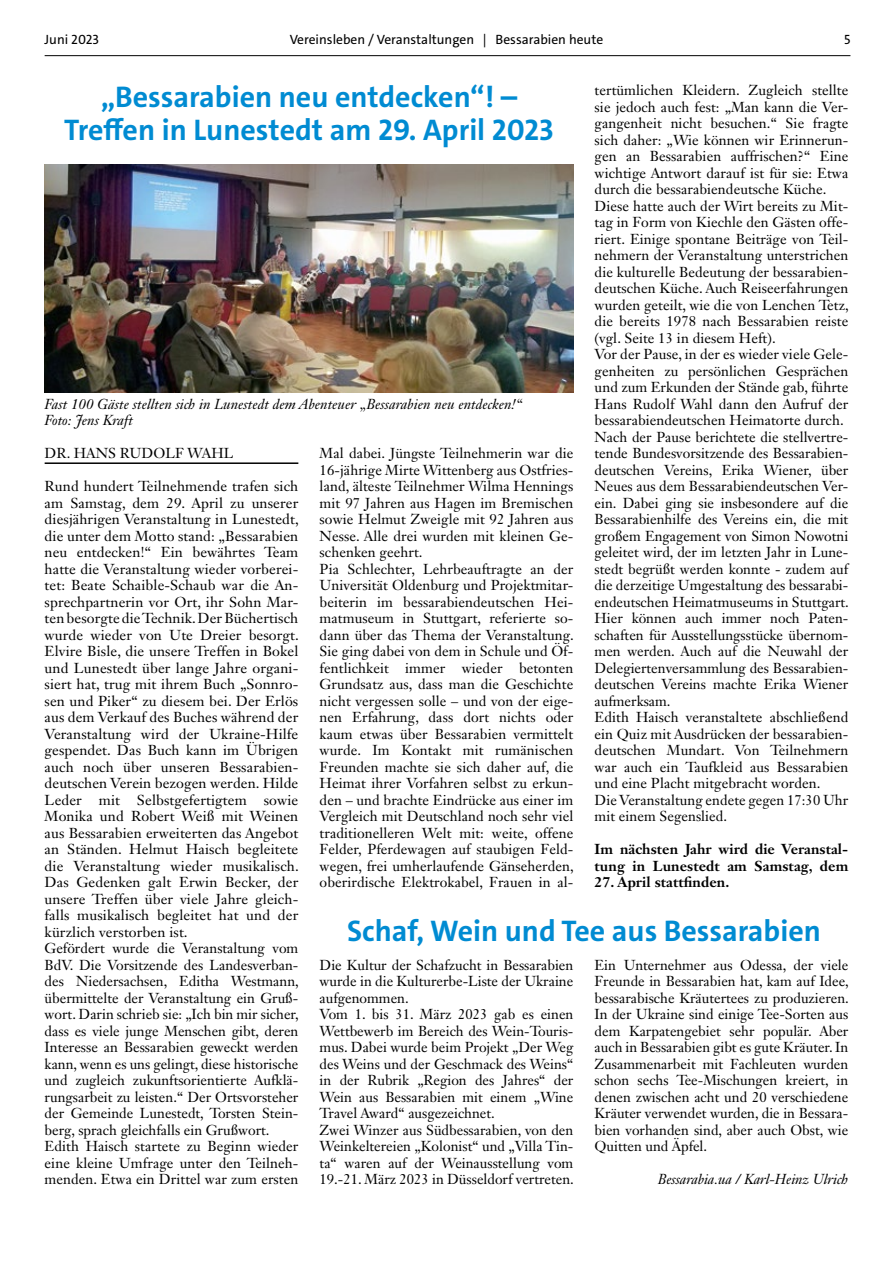
<style>
.page{position:relative;width:893px;height:1263px;background:#fff}
.page>*{position:absolute;margin:0;border:0;box-sizing:border-box;transform-origin:0 0}
.t1{font:700 30px/33px "The Sans";color:#008bd2;text-align:center}
.t2{font:14.25px/16.5px "Janson Text LT Std";letter-spacing:.005em;color:#000}
.t3{font:italic 14.25px/16.5px "Janson Text LT Std";letter-spacing:.005em;color:#000}
.t4{font:700 14.25px/16.5px "Janson Text LT Std";letter-spacing:.005em;color:#000}
.t5{font:13.5px "The Sans";color:#000}
</style>
<div class="page">
<hr style="left:45px;top:55px;width:805px;height:1px;background:#000">
<hr style="left:45px;top:462px;width:253px;height:2px;background:#000">
<img style="left:45px;top:165px;width:528px;height:227px">
<p class="t5" style="left:45px;top:31px;width:56px">Juni 2023</p>
<p class="t5" style="left:290px;top:31px;width:315px">Vereinsleben / Veranstaltungen | Bessarabien heute</p>
<p class="t5" style="left:844px;top:31px;width:8px">5</p>
<p class="t2" style="left:595px;top:82px;width:256px">tertümlichen Kleidern. Zugleich stellte sie jedoch auch fest: „Man kann die Ver&shy;gangenheit nicht besuchen.“ Sie fragte sich daher: „Wie können wir Erinnerun&shy;gen an Bessarabien auffrischen?“ Eine wichtige Antwort darauf ist für sie: Etwa durch die bessarabiendeutsche Küche.<br>Diese hatte auch der Wirt bereits zu Mit&shy;tag in Form von Kiechle den Gästen offe&shy;riert. Einige spontane Beiträge von Teil&shy;nehmern der Veranstaltung unterstrichen die kulturelle Bedeutung der bessarabien&shy;deutschen Küche. Auch Reiseerfahrungen wurden geteilt, wie die von Lenchen Tetz, die bereits 1978 nach Bessarabien reiste (vgl. Seite 13 in diesem Heft).<br>Vor der Pause, in der es wieder viele Gele&shy;genheiten zu persönlichen Gesprächen und zum Erkunden der Stände gab, führte Hans Rudolf Wahl dann den Aufruf der bessarabiendeutschen Heimatorte durch.<br>Nach der Pause berichtete die stellvertre&shy;tende Bundesvorsitzende des Bessarabien&shy;deutschen Vereins, Erika Wiener, über Neues aus dem Bessarabiendeutschen Ver&shy;ein. Dabei ging sie insbesondere auf die Bessarabienhilfe des Vereins ein, die mit großem Engagement von Simon Nowotni geleitet wird, der im letzten Jahr in Lune&shy;stedt begrüßt werden konnte - zudem auf die derzeitige Umgestaltung des bessarabi&shy;endeutschen Heimatmuseums in Stuttgart.<br>Hier können auch immer noch Paten&shy;schaften für Ausstellungsstücke übernom&shy;men werden. Auch auf die Neuwahl der Delegiertenversammlung des Bessarabien&shy;deutschen Vereins machte Erika Wiener aufmerksam.<br>Edith Haisch veranstaltete abschließend ein Quiz mit Ausdrücken der bessarabien&shy;deutschen Mundart. Von Teilnehmern war auch ein Taufkleid aus Bessarabien und eine Placht mitgebracht worden.<br>Die Veranstaltung endete gegen 17:30 Uhr mit einem Segenslied.</p>
<p class="t4" style="left:595px;top:841px;width:255px">Im nächsten Jahr wird die Veranstal&shy;tung in Lunestedt am Samstag, dem</p>
<p class="t4" style="left:595px;top:874px;width:136px">27. April stattfinden.</p>
<h1 class="t1" style="left:64px;top:81px;width:491px">„Bessarabien neu entdecken“! –<br>Treffen in Lunestedt am 29. April 2023</h1>
<p class="t3" style="left:45px;top:396px;width:479px">Fast 100 Gäste stellten sich in Lunestedt dem Abenteuer „Bessarabien neu entdecken!“<br>Foto: Jens Kraft</p>
<p class="t2" style="left:320px;top:445px;width:256px">Mal dabei. Jüngste Teilnehmerin war die 16-jährige Mirte Wittenberg aus Ostfries&shy;land, älteste Teilnehmer Wilma Hennings mit 97 Jahren aus Hagen im Bremischen sowie Helmut Zweigle mit 92 Jahren aus Nesse. Alle drei wurden mit kleinen Ge&shy;schenken geehrt.<br>Pia Schlechter, Lehrbeauftragte an der Universität Oldenburg und Projektmitar&shy;beiterin im bessarabiendeutschen Hei&shy;matmuseum in Stuttgart, referierte so&shy;dann über das Thema der Veranstaltung.<br>Sie ging dabei von dem in Schule und Öf&shy;fentlichkeit immer wieder betonten Grundsatz aus, dass man die Geschichte nicht vergessen solle – und von der eige&shy;nen Erfahrung, dass dort nichts oder kaum etwas über Bessarabien vermittelt wurde. Im Kontakt mit rumänischen Freunden machte sie sich daher auf, die Heimat ihrer Vorfahren selbst zu erkun&shy;den – und brachte Eindrücke aus einer im Vergleich mit Deutschland noch sehr viel traditionelleren Welt mit: weite, offene Felder, Pferdewagen auf staubigen Feld&shy;wegen, frei umherlaufende Gänseherden, oberirdische Elektrokabel, Frauen in al-</p>
<p class="t2" style="left:45px;top:445px;width:190px">DR. HANS RUDOLF WAHL</p>
<p class="t2" style="left:45px;top:478px;width:256px">Rund hundert Teilnehmende trafen sich am Samstag, dem 29. April zu unserer diesjährigen Veranstaltung in Lunestedt, die unter dem Motto stand: „Bessarabien neu entdecken!“ Ein bewährtes Team hatte die Veranstaltung wieder vorberei&shy;tet: Beate Schaible-Schaub war die An&shy;sprechpartnerin vor Ort, ihr Sohn Mar&shy;ten besorgte die Technik. Der Büchertisch wurde wieder von Ute Dreier besorgt.<br>Elvire Bisle, die unsere Treffen in Bokel und Lunestedt über lange Jahre organi&shy;siert hat, trug mit ihrem Buch „Sonnro&shy;sen und Piker“ zu diesem bei. Der Erlös aus dem Verkauf des Buches während der Veranstaltung wird der Ukraine-Hilfe gespendet. Das Buch kann im Übrigen auch noch über unseren Bessarabien&shy;deutschen Verein bezogen werden. Hilde Leder mit Selbstgefertigtem sowie Monika und Robert Weiß mit Weinen aus Bessarabien erweiterten das Angebot an Ständen. Helmut Haisch begleitete die Veranstaltung wieder musikalisch.<br>Das Gedenken galt Erwin Becker, der unsere Treffen über viele Jahre gleich&shy;falls musikalisch begleitet hat und der kürzlich verstorben ist.<br>Gefördert wurde die Veranstaltung vom BdV. Die Vorsitzende des Landesverban&shy;des Niedersachsen, Editha Westmann, übermittelte der Veranstaltung ein Gruß&shy;wort. Darin schrieb sie: „Ich bin mir sicher, dass es viele junge Menschen gibt, deren Interesse an Bessarabien geweckt werden kann, wenn es uns gelingt, diese historische und zugleich zukunftsorientierte Aufklä&shy;rungsarbeit zu leisten.“ Der Ortsvorsteher der Gemeinde Lunestedt, Torsten Stein&shy;berg, sprach gleichfalls ein Grußwort.<br>Edith Haisch startete zu Beginn wieder eine kleine Umfrage unter den Teilneh&shy;menden. Etwa ein Drittel war zum ersten</p>
<h1 class="t1" style="left:347px;top:915px;width:475px">Schaf, Wein und Tee aus Bessarabien</h1>
<p class="t2" style="left:595px;top:956px;width:256px;text-align:justify">Ein Unternehmer aus Odessa, der viele Freunde in Bessarabien hat, kam auf Idee, bessarabische Kräutertees zu produzieren.<br>In der Ukraine sind einige Tee-Sorten aus dem Karpatengebiet sehr populär. Aber auch in Bessarabien gibt es gute Kräuter. In Zusammenarbeit mit Fachleuten wurden schon sechs Tee-Mischungen kreiert, in denen zwischen acht und 20 verschiedene Kräuter verwendet wurden, die in Bessara&shy;bien vorhanden sind, aber auch Obst, wie Quitten und Äpfel.</p>
<p class="t3" style="left:658px;top:1171px;width:192px">Bessarabia.ua / Karl-Heinz Ulrich</p>
<p class="t2" style="left:320px;top:956px;width:256px">Die Kultur der Schafzucht in Bessarabien wurde in die Kulturerbe-Liste der Ukraine aufgenommen.<br>Vom 1. bis 31. März 2023 gab es einen Wettbewerb im Bereich des Wein-Touris&shy;mus. Dabei wurde beim Projekt „Der Weg des Weins und der Geschmack des Weins“ in der Rubrik „Region des Jahres“ der Wein aus Bessarabien mit einem „Wine Travel Award“ ausgezeichnet.<br>Zwei Winzer aus Südbessarabien, von den Weinkeltereien „Kolonist“ und „Villa Tin&shy;ta“ waren auf der Weinausstellung vom 19.-21. März 2023 in Düsseldorf vertreten.</p>
</div>
